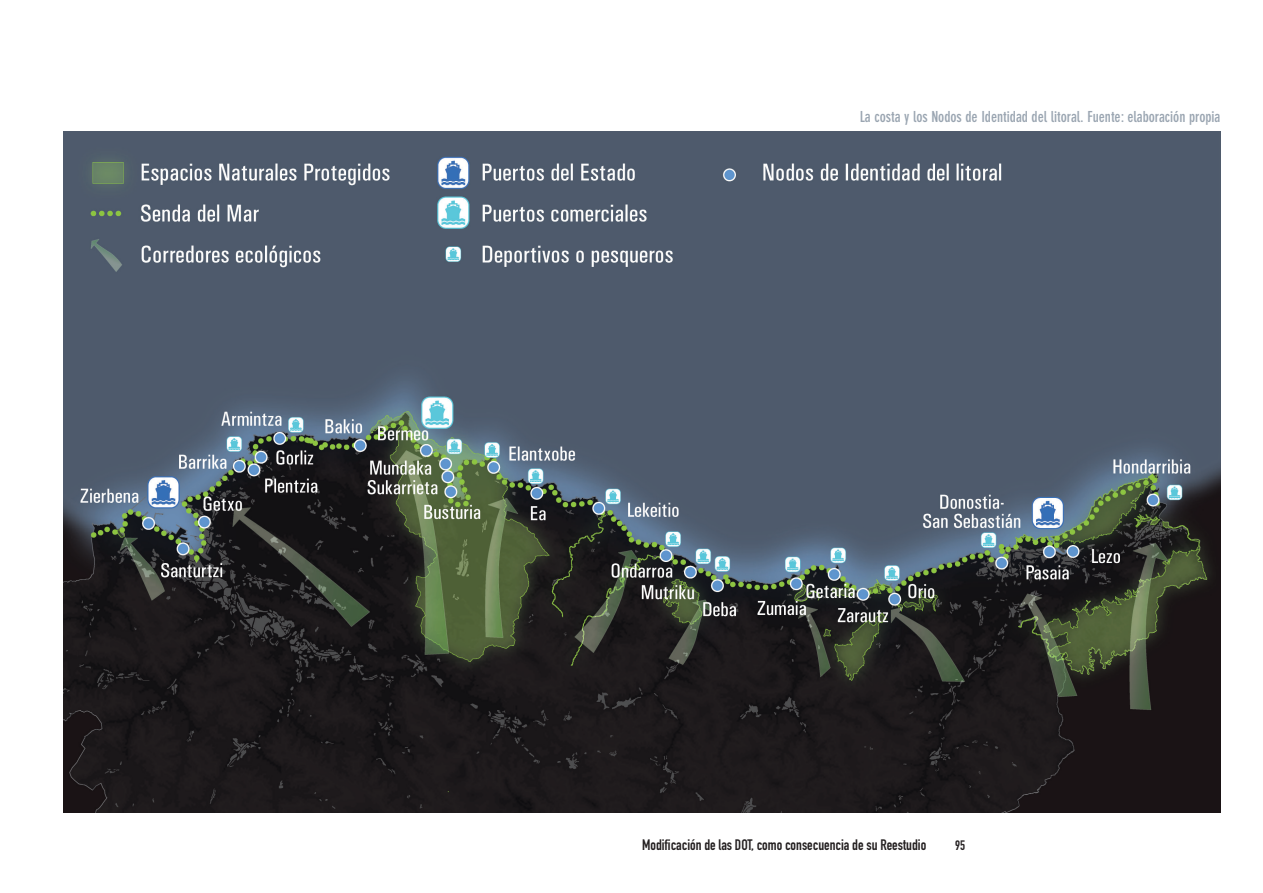
<style>
.page{position:relative;width:1263px;height:893px;background:#fff}
.page>*{position:absolute;margin:0;border:0;box-sizing:border-box;transform-origin:0 0}
.t1{font:700 condensed 15px "DIN Neuzeit Grotesk";color:#9aa5b1}
.t2{font:15px "DIN Engschrift";color:#231f20}
.t3{font:13.5px "DIN Engschrift";color:#231f20}
</style>
<div class="page">
<img style="left:64px;top:132px;width:1156px;height:680px">
<p class="t1" style="left:860px;top:108px;width:362px">La costa y los Nodos de Identidad del litoral. Fuente: elaboración propia</p>
<p class="t2" style="left:642px;top:836px;width:286px">Modificación de las DOT, como consecuencia de su Reestudio</p>
<p class="t3" style="left:955px;top:837px;width:12px">95</p>
</div>
